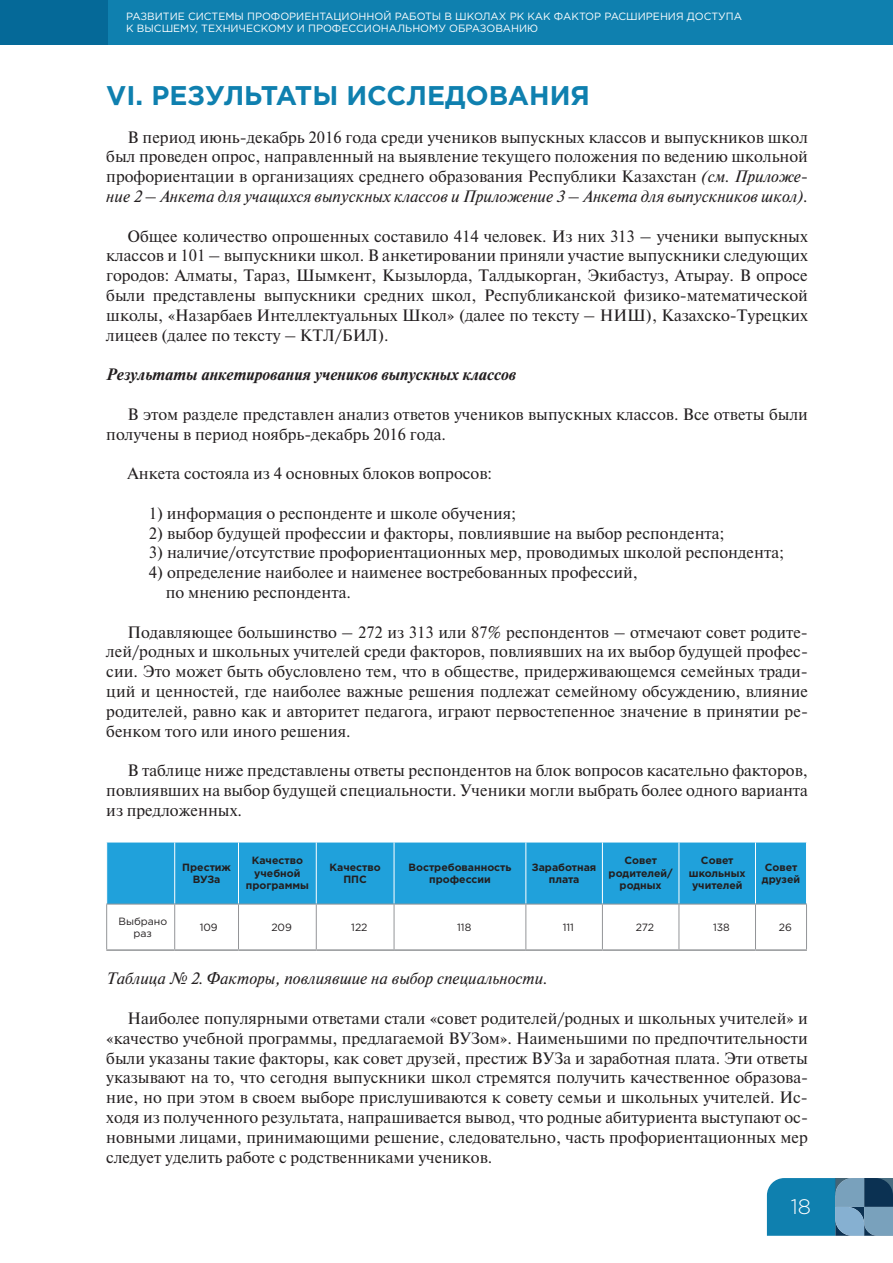
<style>
.page{position:relative;width:893px;height:1263px;background:#fff}
.page>*{position:absolute;margin:0;border:0;box-sizing:border-box;transform-origin:0 0}
.t1{font:700 27px "Gotham Pro";color:#0f80af}
.t2{font:300 21px "Gotham Pro";color:#fff}
.t3{font:16.5px/19.8px "DS Times";color:#231f20;text-align:justify}
.t4{font:italic 16.5px "DS Times";color:#231f20}
.t5{font:italic 700 16.5px "DS Times";color:#231f20}
.t6{font:700 10.5px/12.6px "Gotham Pro";color:#231f20;text-align:center}
.t7{font:10.5px/12.6px "Gotham Pro";color:#fff}
.t8{font:10.5px/12.6px "Gotham Pro";color:#231f20;text-align:center}
.s1{font-style:italic}
</style>
<div class="page">
<svg style="left:767px;top:1178px;width:126px;height:58px"></svg>
<div style="left:0;top:0;width:893px;height:45px;background:#0f80af"></div>
<div style="left:0;top:0;width:107px;height:45px;background:#056998"></div>
<div style="left:107px;top:843px;width:699px;height:61px;background:#20a1db"></div>
<hr style="left:106px;top:904px;width:1px;height:45px;background:#939598">
<hr style="left:174px;top:904px;width:1px;height:45px;background:#939598">
<hr style="left:238px;top:904px;width:1px;height:45px;background:#939598">
<hr style="left:316px;top:904px;width:1px;height:45px;background:#939598">
<hr style="left:394px;top:904px;width:1px;height:45px;background:#939598">
<hr style="left:525px;top:904px;width:1px;height:45px;background:#939598">
<hr style="left:602px;top:904px;width:1px;height:45px;background:#939598">
<hr style="left:679px;top:904px;width:1px;height:45px;background:#939598">
<hr style="left:755px;top:904px;width:1px;height:45px;background:#939598">
<hr style="left:806px;top:904px;width:1px;height:45px;background:#939598">
<hr style="left:174px;top:842px;width:1px;height:62px;background:#fff">
<hr style="left:238px;top:842px;width:1px;height:62px;background:#fff">
<hr style="left:316px;top:842px;width:1px;height:62px;background:#fff">
<hr style="left:394px;top:842px;width:1px;height:62px;background:#fff">
<hr style="left:525px;top:842px;width:1px;height:62px;background:#fff">
<hr style="left:602px;top:842px;width:1px;height:62px;background:#fff">
<hr style="left:679px;top:842px;width:1px;height:62px;background:#fff">
<hr style="left:755px;top:842px;width:1px;height:62px;background:#fff">
<hr style="left:106px;top:949px;width:69px;height:2px;background:#939598">
<hr style="left:175px;top:949px;width:63px;height:2px;background:#939598">
<hr style="left:106px;top:904px;width:69px;height:1px;background:#939598">
<hr style="left:175px;top:904px;width:63px;height:1px;background:#939598">
<hr style="left:238px;top:904px;width:78px;height:1px;background:#939598">
<hr style="left:316px;top:904px;width:78px;height:1px;background:#939598">
<hr style="left:394px;top:904px;width:132px;height:1px;background:#939598">
<hr style="left:526px;top:904px;width:76px;height:1px;background:#939598">
<hr style="left:602px;top:904px;width:77px;height:1px;background:#939598">
<hr style="left:679px;top:904px;width:76px;height:1px;background:#939598">
<hr style="left:755px;top:904px;width:52px;height:1px;background:#939598">
<hr style="left:238px;top:949px;width:78px;height:2px;background:#939598">
<hr style="left:316px;top:949px;width:78px;height:2px;background:#939598">
<hr style="left:394px;top:949px;width:132px;height:2px;background:#939598">
<hr style="left:526px;top:949px;width:76px;height:2px;background:#939598">
<hr style="left:602px;top:949px;width:77px;height:2px;background:#939598">
<hr style="left:679px;top:949px;width:76px;height:2px;background:#939598">
<hr style="left:755px;top:949px;width:52px;height:2px;background:#939598">
<p class="t7" style="left:126px;top:10px;width:617px">РАЗВИТИЕ СИСТЕМЫ ПРОФОРИЕНТАЦИОННОЙ РАБОТЫ В ШКОЛАХ РК КАК ФАКТОР РАСШИРЕНИЯ ДОСТУПА<br>К ВЫСШЕМУ, ТЕХНИЧЕСКОМУ И ПРОФЕССИОНАЛЬНОМУ ОБРАЗОВАНИЮ</p>
<h1 class="t1" style="left:106px;top:80px;width:485px">VI. РЕЗУЛЬТАТЫ ИССЛЕДОВАНИЯ</h1>
<p class="t3" style="left:106px;top:127px;width:703px;text-indent:21px">В период июнь-декабрь 2016 года среди учеников выпускных классов и выпускников школ был проведен опрос, направленный на выявление текущего положения по ведению школьной профориентации в организациях среднего образования Республики Казахстан <span class="s1">(см. Приложе&shy;ние 2 – Анкета для учащихся выпускных классов и Приложение 3 – Анкета для выпускников школ).</span></p>
<p class="t3" style="left:106px;top:226px;width:703px;text-indent:21px">Общее количество опрошенных составило 414 человек. Из них 313 – ученики выпускных классов и 101 – выпускники школ. В анкетировании приняли участие выпускники следующих городов: Алматы, Тараз, Шымкент, Кызылорда, Талдыкорган, Экибастуз, Атырау. В опросе были представлены выпускники средних школ, Республиканской физико-математической школы, «Назарбаев Интеллектуальных Школ» (далее по тексту – НИШ), Казахско-Турецких лицеев (далее по тексту – КТЛ/БИЛ).</p>
<p class="t5" style="left:106px;top:366px;width:411px">Результаты анкетирования учеников выпускных классов</p>
<p class="t3" style="left:106px;top:404px;width:703px;text-indent:21px">В этом разделе представлен анализ ответов учеников выпускных классов. Все ответы были получены в период ноябрь-декабрь 2016 года.</p>
<p class="t3" style="left:128px;top:464px;width:366px">Анкета состояла из 4 основных блоков вопросов:</p>
<p class="t3" style="left:149px;top:503px;width:369px">1) информация о респонденте и школе обучения;</p>
<p class="t3" style="left:149px;top:523px;width:577px">2) выбор будущей профессии и факторы, повлиявшие на выбор респондента;</p>
<p class="t3" style="left:149px;top:543px;width:637px">3) наличие/отсутствие профориентационных мер, проводимых школой респондента;</p>
<p class="t3" style="left:166px;top:563px;width:474px;text-indent:-17px">4) определение наиболее и наименее востребованных профессий, по мнению респондента.</p>
<p class="t3" style="left:106px;top:622px;width:703px;text-indent:21px">Подавляющее большинство – 272 из 313 или 87% респондентов – отмечают совет родите&shy;лей/родных и школьных учителей среди факторов, повлиявших на их выбор будущей профес&shy;сии. Это может быть обусловлено тем, что в обществе, придерживающемся семейных тради&shy;ций и ценностей, где наиболее важные решения подлежат семейному обсуждению, влияние родителей, равно как и авторитет педагога, играют первостепенное значение в принятии ре&shy;бенком того или иного решения.</p>
<p class="t3" style="left:106px;top:761px;width:703px;text-indent:21px">В таблице ниже представлены ответы респондентов на блок вопросов касательно факторов, повлиявших на выбор будущей специальности. Ученики могли выбрать более одного варианта из предложенных.</p>
<p class="t6" style="left:182px;top:860px;width:50px">Престиж<br>ВУЗа</p>
<p class="t6" style="left:246px;top:854px;width:65px">Качество учебной программы</p>
<p class="t6" style="left:330px;top:860px;width:53px">Качество<br>ППС</p>
<p class="t6" style="left:408px;top:860px;width:105px">Востребованность профессии</p>
<p class="t6" style="left:532px;top:860px;width:66px">Заработная плата</p>
<p class="t6" style="left:609px;top:854px;width:66px">Совет родителей/ родных</p>
<p class="t6" style="left:689px;top:854px;width:58px">Совет школьных учителей</p>
<p class="t6" style="left:762px;top:860px;width:40px;text-align:left">Совет друзей</p>
<p class="t8" style="left:118px;top:914px;width:50px">Выбрано раз</p>
<p class="t8" style="left:200px;top:921px;width:20px">109</p>
<p class="t8" style="left:271px;top:921px;width:22px">209</p>
<p class="t8" style="left:351px;top:921px;width:18px">122</p>
<p class="t8" style="left:457px;top:921px;width:16px">118</p>
<p class="t8" style="left:563px;top:921px;width:13px">111</p>
<p class="t8" style="left:636px;top:921px;width:20px">272</p>
<p class="t8" style="left:713px;top:921px;width:18px">138</p>
<p class="t8" style="left:779px;top:921px;width:15px">26</p>
<p class="t4" style="left:106px;top:970px;width:443px">Таблица № 2. Факторы, повлиявшие на выбор специальности.</p>
<p class="t3" style="left:106px;top:1008px;width:703px;text-indent:21px">Наиболее популярными ответами стали «совет родителей/родных и школьных учителей» и «качество учебной программы, предлагаемой ВУЗом». Наименьшими по предпочтительности были указаны такие факторы, как совет друзей, престиж ВУЗа и заработная плата. Эти ответы указывают на то, что сегодня выпускники школ стремятся получить качественное образова&shy;ние, но при этом в своем выборе прислушиваются к совету семьи и школьных учителей. Ис&shy;ходя из полученного результата, напрашивается вывод, что родные абитуриента выступают ос&shy;новными лицами, принимающими решение, следовательно, часть профориентационных мер следует уделить работе с родственниками учеников.</p>
<p class="t2" style="left:791px;top:1195px;width:22px">18</p>
</div>
